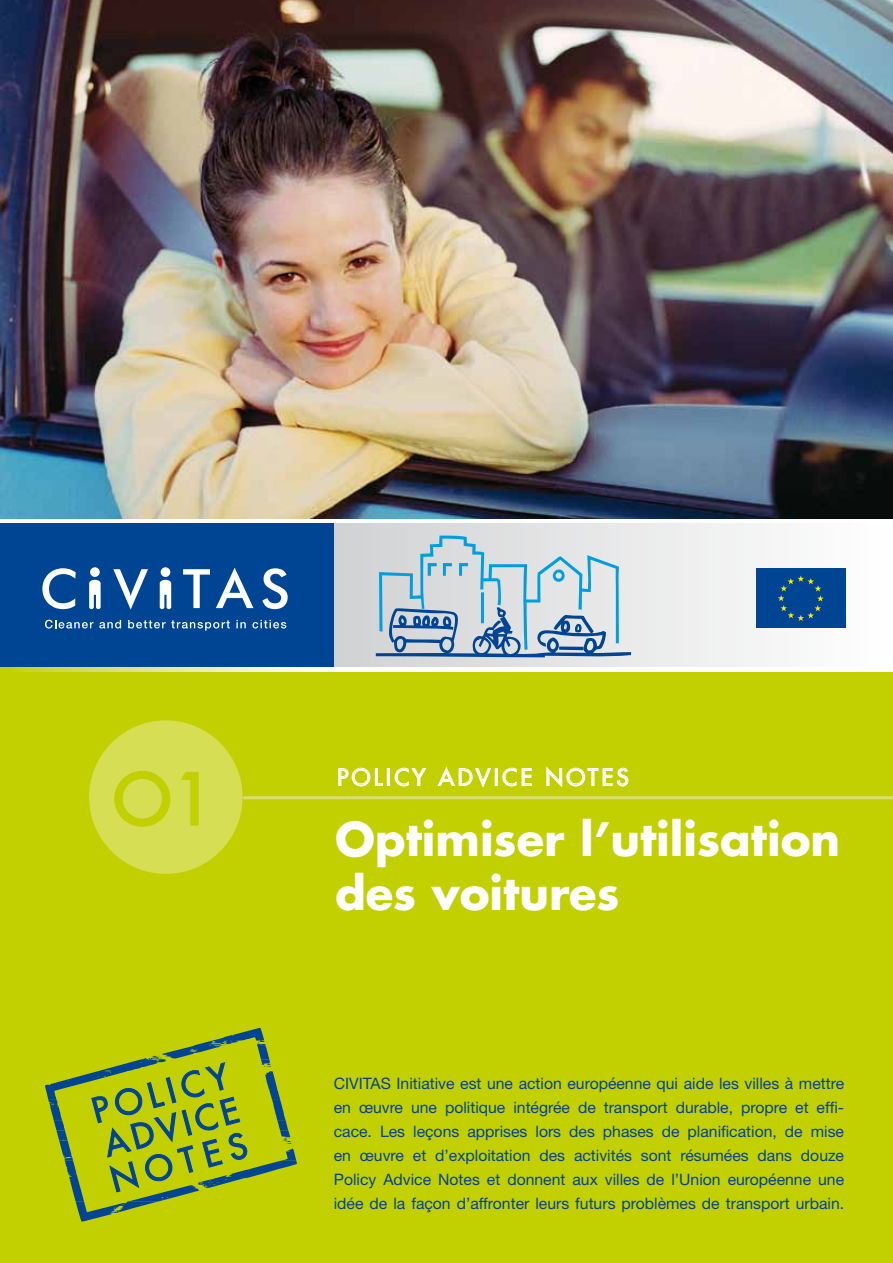
<style>
.page{position:relative;width:893px;height:1263px;background:#fff}
.page>*{position:absolute;margin:0;border:0;box-sizing:border-box;transform-origin:0 0}
.t1{font:500 68.4px "Futura Com";color:#c2cf00}
.t2{font:700 45px/54px "Futura Com";color:#fff}
.t3{font:500 22.5px "Futura Com";letter-spacing:.15em;color:#fff}
.t4{font:15.75px/24px "Helvetica Neue LT Pro";color:#004494;text-align:justify}
</style>
<div class="page">
<img style="left:0;top:0;width:893px;height:519px">
<div style="left:0;top:619px;width:893px;height:644px;background:#c2cf00"></div>
<div style="left:333px;top:523px;width:560px;height:149px;background:linear-gradient(to right,#d5d6d7,#fefefe)"></div>
<div style="left:0;top:523px;width:334px;height:149px;background:#004494"></div>
<svg style="left:42px;top:567px;width:246px;height:43px"></svg>
<svg style="left:45px;top:620px;width:76px;height:8px"></svg>
<svg style="left:128px;top:620px;width:102px;height:11px"></svg>
<svg style="left:236px;top:620px;width:10px;height:8px"></svg>
<svg style="left:252px;top:620px;width:34px;height:8px"></svg>
<div style="left:756px;top:569px;width:89px;height:59px;background:#004494"></div>
<svg style="left:778px;top:575px;width:46px;height:46px"></svg>
<svg style="left:376px;top:535px;width:255px;height:123px;background:#b2c8d7"></svg>
<hr style="left:0;top:668px;width:893px;height:4px;background:#fff">
<svg style="left:0;top:668px;width:310px;height:4px"></svg>
<svg style="left:45px;top:1028px;width:252px;height:193px"></svg>
<svg style="left:338px;top:768px;width:45px;height:18px"></svg>
<div style="left:387px;top:768px;width:3px;height:18px;border:1px solid #fff"></div>
<svg style="left:395px;top:768px;width:31px;height:18px"></svg>
<svg style="left:438px;top:767px;width:53px;height:20px"></svg>
<div style="left:495px;top:768px;width:3px;height:18px;border:1px solid #fff"></div>
<svg style="left:502px;top:768px;width:30px;height:18px"></svg>
<svg style="left:546px;top:767px;width:82px;height:20px"></svg>
<div style="left:89px;top:720px;width:154px;height:154px;background:#d6de54;border-radius:50%"></div>
<svg style="left:114px;top:770px;width:57px;height:57px"></svg>
<svg style="left:180px;top:772px;width:19px;height:54px"></svg>
<hr style="left:243px;top:796px;width:650px;height:3px;background:#d8df73">
<h1 class="t1" style="left:114px;top:748px;width:101px">O1</h1>
<h3 class="t3" style="left:337px;top:760px;width:293px">POLICY ADVICE NOTE S</h3>
<h2 class="t2" style="left:335px;top:811px;width:507px">Optimiser l’utilisation des voitures</h2>
<p class="t4" style="left:334px;top:1071px;width:512px">CIVITAS Initiative est une action européenne qui aide les villes à mettre en œuvre une politique intégrée de transport durable, propre et effi&shy;cace. Les leçons apprises lors des phases de planification, de mise en œuvre et d’exploitation des activités sont résumées dans douze Policy Advice Notes et donnent aux villes de l’Union européenne une idée de la façon d’affronter leurs futurs problèmes de transport urbain.</p>
</div>
